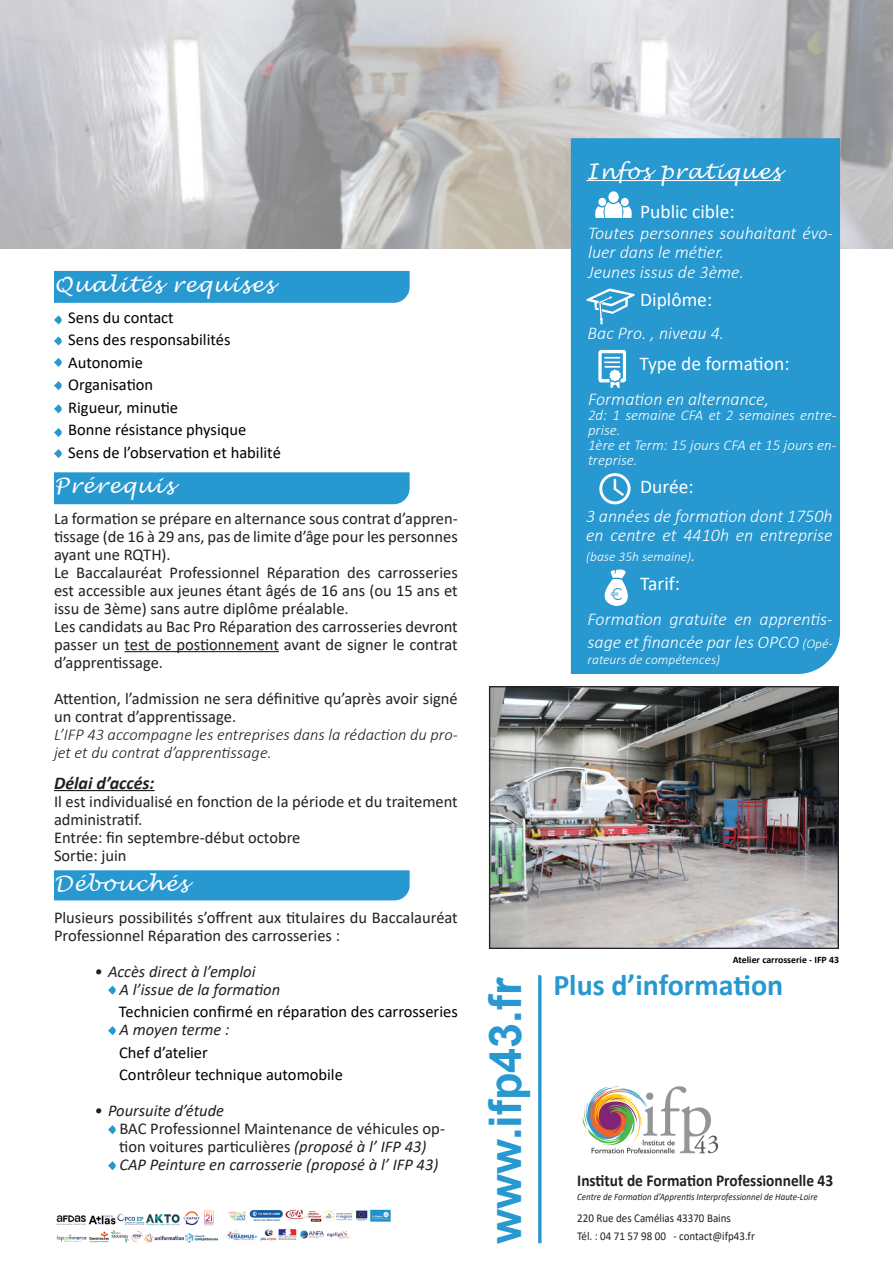
<style>
.page{position:relative;width:893px;height:1263px;background:#fff}
.page>*{position:absolute;margin:0;border:0;box-sizing:border-box;transform-origin:0 0}
.t1{font:700 45px "Arial";color:#2898d0}
.t2{font:700 30px "Calibri";color:#2898d0}
.t3{font:italic 21px "Lucida Handwriting";letter-spacing:.06em;color:#fff}
.t4{font:19.5px "Calibri";color:#fff}
.t5{font:italic 300 18px/19.5px "Calibri";color:#fff}
.t6{font:italic 700 18px "Calibri";color:#231f20}
.t7{font:700 16.65px "Calibri";color:#231f20;scale:.92 1}
.t8{font:16.5px/18px "Calibri";color:#231f20}
.t9{font:16.5px "Calibri";color:#000}
.t10{font:italic 16.5px "Calibri";color:#231f20}
.t11{font:italic 300 16.5px/18px "Calibri";color:#231f20}
.t12{font:italic 300 15px/15px "Calibri";color:#fff}
.t13{font:italic 300 13.5px "Calibri";color:#fff}
.t14{font:11.85px/18px "Calibri";color:#231f20;scale:.92 1}
.t15{font:italic 9.75px "Calibri";color:#231f20;scale:.92 1}
.t16{font:700 9.75px "Calibri";color:#000}
.s1{font-style:italic}
.s2{font-size:18px}
.s3{font-size:13.5px}
</style>
<div class="page">
<img style="left:0;top:0;width:893px;height:248px">
<div style="left:571px;top:138px;width:269px;height:536px;background:#2898d0"></div>
<hr style="left:586px;top:180px;width:195px;height:1px;background:#fff">
<div style="left:598px;top:198px;width:8px;height:8px;background:#fff;border-radius:50%"></div>
<div style="left:621px;top:198px;width:8px;height:8px;background:#fff;border-radius:50%"></div>
<div style="left:608px;top:191px;width:11px;height:12px;background:#fff;border-radius:50%"></div>
<svg style="left:594px;top:202px;width:39px;height:16px"></svg>
<svg style="left:586px;top:288px;width:50px;height:36px"></svg>
<svg style="left:538px;top:975px;width:3px;height:268px"></svg>
<svg style="left:598px;top:350px;width:28px;height:39px"></svg>
<div style="left:599px;top:473px;width:32px;height:31px;border:3px solid #fff;border-radius:50%"></div>
<svg style="left:611px;top:480px;width:15px;height:18px"></svg>
<svg style="left:593px;top:568px;width:46px;height:38px"></svg>
<div style="left:54px;top:472px;width:356px;height:32px;background:#2898d0"></div>
<div style="left:54px;top:870px;width:356px;height:30px;background:#2898d0"></div>
<svg style="left:108px;top:986px;width:8px;height:9px"></svg>
<svg style="left:108px;top:1026px;width:8px;height:9px"></svg>
<svg style="left:108px;top:1125px;width:8px;height:9px"></svg>
<svg style="left:108px;top:1161px;width:8px;height:9px"></svg>
<hr style="left:124px;top:651px;width:155px;height:1px;background:#231f20">
<div style="left:54px;top:271px;width:356px;height:32px;background:#2898d0"></div>
<svg style="left:54px;top:315px;width:8px;height:9px"></svg>
<svg style="left:54px;top:336px;width:8px;height:9px"></svg>
<svg style="left:54px;top:358px;width:8px;height:9px"></svg>
<svg style="left:54px;top:381px;width:8px;height:9px"></svg>
<svg style="left:54px;top:404px;width:8px;height:9px"></svg>
<svg style="left:54px;top:428px;width:8px;height:9px"></svg>
<svg style="left:54px;top:449px;width:8px;height:9px"></svg>
<hr style="left:54px;top:790px;width:101px;height:1px;background:#231f20">
<img style="left:491px;top:688px;width:346px;height:259px">
<div style="left:489px;top:686px;width:350px;height:263px;border:1px solid #231f20"></div>
<img style="left:56px;top:1210px;width:163px;height:33px">
<img style="left:227px;top:1209px;width:164px;height:32px">
<img style="left:582px;top:1086px;width:137px;height:68px">
<p class="t3" style="left:54px;top:272px;width:221px">Qualités requises</p>
<p class="t9" style="left:68px;top:306px;width:107px">Sens du contact</p>
<p class="t9" style="left:68px;top:328px;width:164px">Sens des responsabilités</p>
<p class="t9" style="left:68px;top:351px;width:76px">Autonomie</p>
<p class="t9" style="left:68px;top:373px;width:87px">Organisation</p>
<p class="t9" style="left:68px;top:396px;width:111px">Rigueur, minutie</p>
<p class="t9" style="left:68px;top:418px;width:180px">Bonne résistance physique</p>
<p class="t9" style="left:68px;top:441px;width:214px">Sens de l’observation et habilité</p>
<p class="t3" style="left:54px;top:473px;width:121px">Prérequis</p>
<p class="t8" style="left:54px;top:509px;width:405px;text-align:justify">La formation se prépare en alternance sous contrat d’appren&shy;tissage (de 16 à 29 ans, pas de limite d’âge pour les personnes ayant une RQTH).</p>
<p class="t8" style="left:54px;top:563px;width:405px;text-align:justify">Le Baccalauréat Professionnel Réparation des carrosseries est accessible aux jeunes étant âgés de 16 ans (ou 15 ans et issu de 3ème) sans autre diplôme préalable.</p>
<p class="t8" style="left:54px;top:617px;width:405px;text-align:justify">Les candidats au Bac Pro Réparation des carrosseries devront passer un test de postionnement avant de signer le contrat d’apprentissage.</p>
<p class="t8" style="left:54px;top:689px;width:405px">Attention, l’admission ne sera définitive qu’après avoir signé un contrat d’apprentissage.</p>
<p class="t11" style="left:54px;top:725px;width:405px">L’IFP 43 accompagne les entreprises dans la rédaction du pro&shy;jet et du contrat d’apprentissage.</p>
<p class="t6" style="left:54px;top:770px;width:102px">Délai d’accés:</p>
<p class="t8" style="left:54px;top:792px;width:405px">Il est individualisé en fonction de la période et du traitement administratif.</p>
<p class="t8" style="left:54px;top:828px;width:248px">Entrée: fin septembre-début octobre</p>
<p class="t8" style="left:54px;top:846px;width:74px">Sortie: juin</p>
<p class="t3" style="left:54px;top:871px;width:135px">Débouchés</p>
<p class="t8" style="left:54px;top:908px;width:405px">Plusieurs possibilités s’offrent aux titulaires du Baccalauréat<br>Professionnel Réparation des carrosseries :</p>
<p class="t10" style="left:94px;top:960px;width:162px">• Accès direct à l’emploi</p>
<p class="t10" style="left:119px;top:978px;width:162px">A l’issue de la formation</p>
<p class="t9" style="left:119px;top:1000px;width:340px">Technicien confirmé en réparation des carrosseries</p>
<p class="t10" style="left:119px;top:1018px;width:112px">A moyen terme :</p>
<p class="t9" style="left:119px;top:1041px;width:90px">Chef d’atelier</p>
<p class="t9" style="left:119px;top:1063px;width:225px">Contrôleur technique automobile</p>
<p class="t10" style="left:94px;top:1099px;width:131px">• Poursuite d’étude</p>
<p class="t8" style="left:119px;top:1119px;width:327px">BAC Professionnel Maintenance de véhicules op&shy;tion voitures particulières <span class="s1">(proposé à l’ IFP 43)</span></p>
<p class="t10" style="left:119px;top:1153px;width:320px">CAP Peinture en carrosserie (proposé à l’ IFP 43)</p>
<p class="t3" style="left:586px;top:158px;width:196px">Infos pratiques</p>
<p class="t4" style="left:640px;top:198px;width:96px">Public cible:</p>
<p class="t5" style="left:588px;top:223px;width:246px">Toutes personnes souhaitant évo&shy;luer dans le métier.</p>
<p class="t5" style="left:588px;top:262px;width:158px">Jeunes issus de 3ème.</p>
<p class="t4" style="left:640px;top:286px;width:73px">Diplôme:</p>
<p class="t5" style="left:588px;top:323px;width:138px">Bac Pro. , niveau 4.</p>
<p class="t4" style="left:639px;top:350px;width:152px">Type de formation:</p>
<p class="t5" style="left:588px;top:389px;width:183px">Formation en alternance,</p>
<p class="t12" style="left:588px;top:408px;width:250px">2d: 1 semaine CFA et 2 semaines entre&shy;prise.</p>
<p class="t12" style="left:588px;top:438px;width:250px">1ère et Term: 15 jours CFA et 15 jours en&shy;treprise.</p>
<p class="t4" style="left:640px;top:472px;width:55px">Durée:</p>
<p class="t5" style="left:586px;top:506px;width:248px">3 années de formation dont 1750h en centre et 4410h en entreprise</p>
<p class="t13" style="left:586px;top:548px;width:111px">(base 35h semaine)<span class="s2">.</span></p>
<p class="t4" style="left:640px;top:570px;width:41px">Tarif:</p>
<p class="t5" style="left:588px;top:608px;width:246px;line-height:22.5px">Formation gratuite en apprentis&shy;sage et financée par les OPCO <span class="s3">(Opé-</span></p>
<p class="t13" style="left:588px;top:651px;width:134px">rateurs de compétences)</p>
<p class="t1" style="left:474px;top:1243px;width:268px;rotate:-90deg">www.ifp43.fr</p>
<p class="t16" style="left:733px;top:953px;width:107px">Atelier carrosserie - IFP 43</p>
<p class="t2" style="left:553px;top:964px;width:231px">Plus d’information</p>
<p class="t7" style="left:577px;top:1169px;width:280px">Institut de Formation Professionnelle 43</p>
<p class="t15" style="left:577px;top:1190px;width:263px">Centre de Formation d’Apprentis Interprofessionnel de Haute-Loire</p>
<p class="t14" style="left:577px;top:1209px;width:195px">220 Rue des Camélias 43370 Bains<br>Tél. : 04 71 57 98 00 - contact@ifp43.fr</p>
</div>
